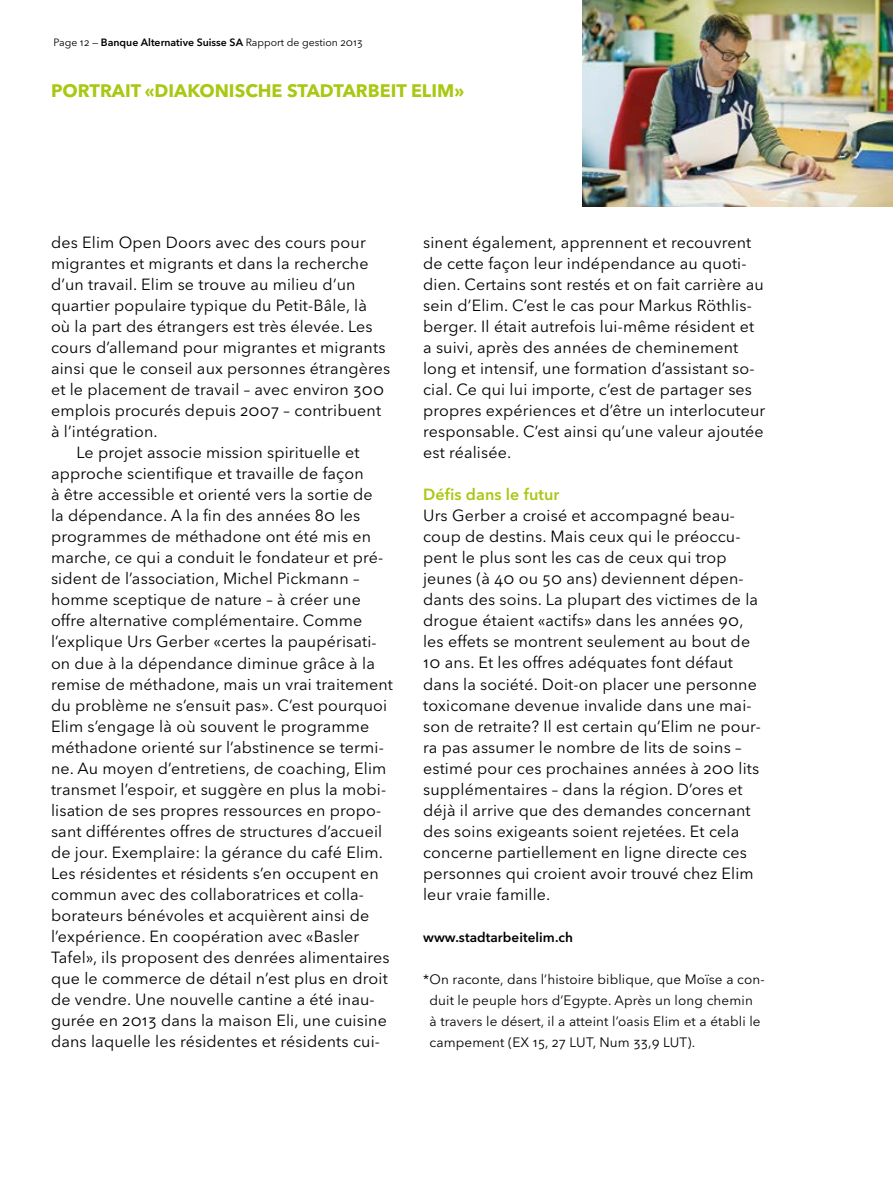
<style>
.page{position:relative;width:893px;height:1191px;background:#fff}
.page>*{position:absolute;margin:0;border:0;box-sizing:border-box;transform-origin:0 0}
.t1{font:700 18px "Avenir Next LT Pro";color:#a8c813}
.t2{font:16.05px/21px "Avenir Next LT Pro";letter-spacing:.01em;color:#000}
.t3{font:600 16.05px "Avenir Next LT Pro";letter-spacing:.005em;color:#a8c813}
.t4{font:13.5px/21px "Avenir Next LT Pro";letter-spacing:.01em;color:#000}
.t5{font:600 13.5px "Avenir Next LT Pro";letter-spacing:.005em;color:#000}
.t6{font:10.5px "Avenir Next LT Pro";color:#000}
.s1{font-weight:600}
</style>
<div class="page">
<img style="left:583px;top:0;width:310px;height:206px">
<p class="t6" style="left:54px;top:36px;width:311px">Page 12 — <span class="s1">Banque Alternative Suisse SA</span> Rapport de gestion 2013</p>
<p class="t1" style="left:51px;top:80px;width:13px">PORTRAIT</p>
<p class="t1" style="left:145px;top:80px;width:68px">«DIAKONISCHE</p>
<p class="t1" style="left:287px;top:80px;width:58px">STADTARBEIT</p>
<p class="t1" style="left:411px;top:80px;width:12px">ELIM</p>
<p class="t1" style="left:454px;top:80px;width:11px">»</p>
<p class="t2" style="left:51px;top:232px;width:316px">des Elim Open Doors avec des cours pour</p>
<p class="t2" style="left:51px;top:253px;width:319px">migrantes et migrants et dans la recherche</p>
<p class="t2" style="left:51px;top:274px;width:306px">d’un travail. Elim se trouve au milieu d’un</p>
<p class="t2" style="left:51px;top:295px;width:317px">quartier populaire typique du Petit-Bâle, là</p>
<p class="t2" style="left:51px;top:316px;width:323px">où la part des étrangers est très élevée. Les</p>
<p class="t2" style="left:51px;top:337px;width:336px">cours d’allemand pour migrantes et migrants</p>
<p class="t2" style="left:51px;top:358px;width:341px">ainsi que le conseil aux personnes étrangères</p>
<p class="t2" style="left:51px;top:379px;width:335px">et le placement de travail – avec environ 300</p>
<p class="t2" style="left:51px;top:400px;width:332px">emplois procurés depuis 2007 – contribuent</p>
<p class="t2" style="left:51px;top:421px;width:108px">à l’intégration.</p>
<p class="t2" style="left:77px;top:442px;width:284px">Le projet associe mission spirituelle et</p>
<p class="t2" style="left:51px;top:463px;width:314px">approche scientifique et travaille de façon</p>
<p class="t2" style="left:51px;top:484px;width:323px">à être accessible et orienté vers la sortie de</p>
<p class="t2" style="left:51px;top:505px;width:311px">la dépendance. A la fin des années 80 les</p>
<p class="t2" style="left:51px;top:526px;width:322px">programmes de méthadone ont été mis en</p>
<p class="t2" style="left:51px;top:547px;width:334px">marche, ce qui a conduit le fondateur et pré-</p>
<p class="t2" style="left:51px;top:568px;width:310px">sident de l’association, Michel Pickmann –</p>
<p class="t2" style="left:51px;top:589px;width:311px">homme sceptique de nature – à créer une</p>
<p class="t2" style="left:51px;top:610px;width:313px">offre alternative complémentaire. Comme</p>
<p class="t2" style="left:51px;top:631px;width:327px">l’explique Urs Gerber «certes la paupérisati-</p>
<p class="t2" style="left:51px;top:652px;width:325px">on due à la dépendance diminue grâce à la</p>
<p class="t2" style="left:51px;top:673px;width:343px">remise de méthadone, mais un vrai traitement</p>
<p class="t2" style="left:51px;top:694px;width:338px">du problème ne s’ensuit pas». C’est pourquoi</p>
<p class="t2" style="left:51px;top:715px;width:320px">Elim s’engage là où souvent le programme</p>
<p class="t2" style="left:51px;top:736px;width:334px">méthadone orienté sur l’abstinence se termi-</p>
<p class="t2" style="left:51px;top:757px;width:337px">ne. Au moyen d’entretiens, de coaching, Elim</p>
<p class="t2" style="left:51px;top:778px;width:337px">transmet l’espoir, et suggère en plus la mobi-</p>
<p class="t2" style="left:51px;top:799px;width:332px">lisation de ses propres ressources en propo-</p>
<p class="t2" style="left:51px;top:820px;width:333px">sant différentes offres de structures d’accueil</p>
<p class="t2" style="left:51px;top:841px;width:333px">de jour. Exemplaire: la gérance du café Elim.</p>
<p class="t2" style="left:51px;top:862px;width:329px">Les résidentes et résidents s’en occupent en</p>
<p class="t2" style="left:51px;top:883px;width:315px">commun avec des collaboratrices et colla-</p>
<p class="t2" style="left:51px;top:904px;width:320px">borateurs bénévoles et acquièrent ainsi de</p>
<p class="t2" style="left:51px;top:925px;width:310px">l’expérience. En coopération avec «Basler</p>
<p class="t2" style="left:51px;top:946px;width:340px">Tafel», ils proposent des denrées alimentaires</p>
<p class="t2" style="left:51px;top:967px;width:338px">que le commerce de détail n’est plus en droit</p>
<p class="t2" style="left:51px;top:988px;width:325px">de vendre. Une nouvelle cantine a été inau-</p>
<p class="t2" style="left:51px;top:1009px;width:337px">gurée en 2013 dans la maison Eli, une cuisine</p>
<p class="t2" style="left:51px;top:1030px;width:330px">dans laquelle les résidentes et résidents cui-</p>
<p class="t2" style="left:423px;top:232px;width:344px">sinent également, apprennent et recouvrent de cette façon leur indépendance au quoti&shy;dien. Certains sont restés et on fait carrière au sein d’Elim. C’est le cas pour Markus Röthlis&shy;berger. Il était autrefois lui-même résident et a suivi, après des années de cheminement long et intensif, une formation d’assistant so&shy;cial. Ce qui lui importe, c’est de partager ses propres expériences et d’être un interlocuteur responsable. C’est ainsi qu’une valeur ajoutée est réalisée.</p>
<p class="t3" style="left:423px;top:485px;width:138px">Défis dans le futur</p>
<p class="t2" style="left:423px;top:505px;width:339px">Urs Gerber a croisé et accompagné beau&shy;coup de destins. Mais ceux qui le préoccu&shy;pent le plus sont les cas de ceux qui trop jeunes (à 40 ou 50 ans) deviennent dépen&shy;dants des soins. La plupart des victimes de la drogue étaient «actifs» dans les années 90, les effets se montrent seulement au bout de 10 ans. Et les offres adéquates font défaut dans la société. Doit-on placer une personne toxicomane devenue invalide dans une mai&shy;son de retraite? Il est certain qu’Elim ne pour&shy;ra pas assumer le nombre de lits de soins – estimé pour ces prochaines années à 200 lits supplémentaires – dans la région. D’ores et déjà il arrive que des demandes concernant des soins exigeants soient rejetées. Et cela concerne partiellement en ligne directe ces personnes qui croient avoir trouvé chez Elim leur vraie famille.</p>
<p class="t5" style="left:423px;top:928px;width:152px">www.stadtarbeitelim.ch</p>
<p class="t4" style="left:429px;top:968px;width:337px;text-indent:-6px">*On raconte, dans l’histoire biblique, que Moïse a con&shy;duit le peuple hors d’Egypte. Après un long chemin<br>à travers le désert, il a atteint l’oasis Elim et a établi le campement (EX 15, 27 LUT, Num 33,9 LUT).</p>
</div>
